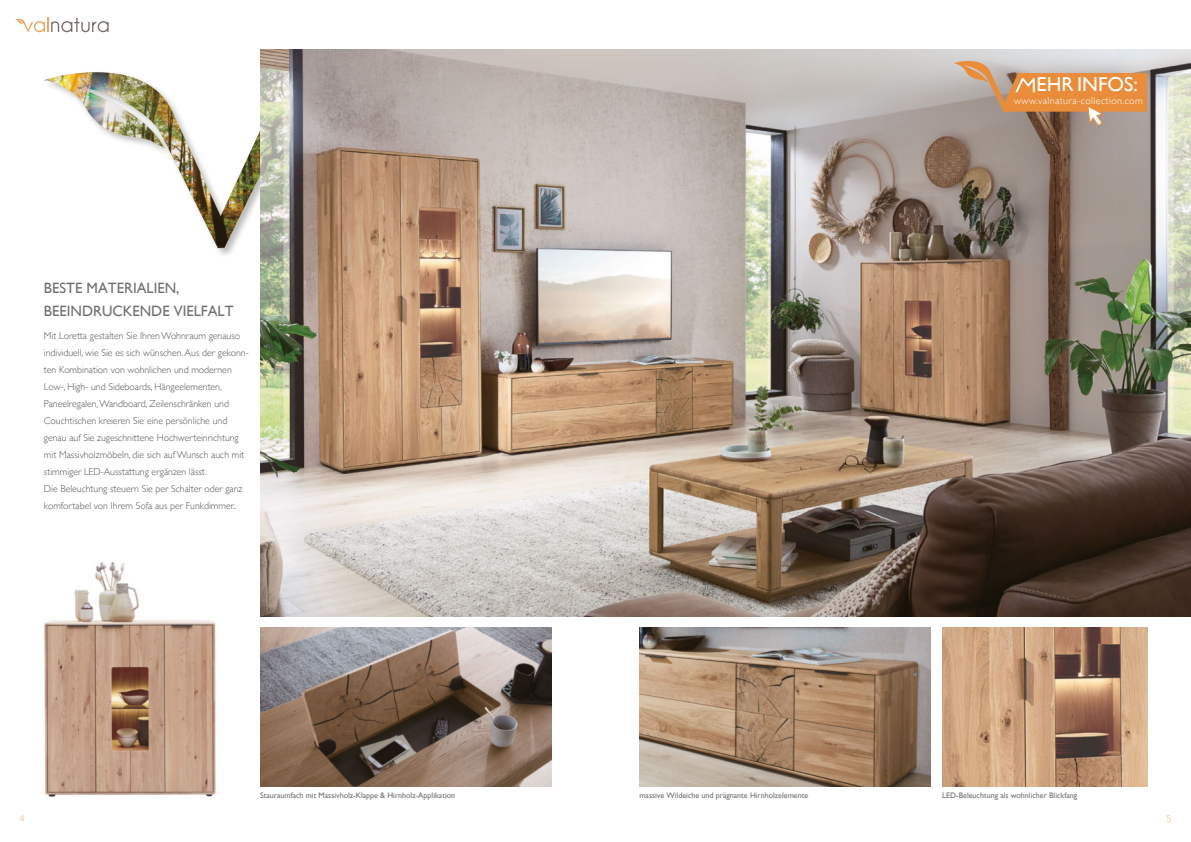
<style>
.page{position:relative;width:1191px;height:842px;background:#fff}
.page>*{position:absolute;margin:0;border:0;box-sizing:border-box;transform-origin:0 0}
.t1{font:20.2px "Gill Sans";color:#fff}
.t2{font:15px/22.7px "Gill Sans";color:#6f6f6e}
.t3{font:300 10px/17px "Gill Sans";color:#565655}
.t4{font:300 10px "Gill Sans";letter-spacing:.04em;color:#fff}
.t5{font:300 10px "Gill Sans MT Pro";color:#f1b176}
.t6{font:8px "Gill Sans";color:#6f6f6e}
</style>
<div class="page">
<img style="left:639px;top:628px;width:291px;height:159px">
<img style="left:942px;top:628px;width:205px;height:159px">
<img style="left:44px;top:72px;width:216px;height:176px">
<img style="left:260px;top:50px;width:931px;height:567px">
<svg style="left:15px;top:17px;width:94px;height:15px"></svg>
<svg style="left:951px;top:54px;width:196px;height:72px;background:#cca27e"></svg>
<img style="left:260px;top:628px;width:291px;height:159px">
<img style="left:44px;top:562px;width:172px;height:236px">
<h1 class="t1" style="left:1036px;top:72px;width:103px">EHR INFOS:</h1>
<h2 class="t2" style="left:44px;top:277px;width:191px">BESTE MATERIALIEN,<br>BEEINDRUCKENDE VIELFALT</h2>
<p class="t3" style="left:44px;top:327px;width:206px">Mit Loretta gestalten Sie Ihren Wohnraum genauso individuell, wie Sie es sich wünschen. Aus der gekonn&shy;ten Kombination von wohnlichen und modernen Low-, High- und Sideboards, Hängeelementen, Paneelregalen, Wandboard, Zeilenschränken und Couchtischen kreieren Sie eine persönliche und genau auf Sie zugeschnittene Hochwerteinrichtung mit Massivholzmöbeln, die sich auf Wunsch auch mit stimmiger LED-Ausstattung ergänzen lässt.<br>Die Beleuchtung steuern Sie per Schalter oder ganz komfortabel von Ihrem Sofa aus per Funkdimmer..</p>
<p class="t4" style="left:1014px;top:92px;width:130px">www.valnatura-collection.com</p>
<p class="t6" style="left:260px;top:790px;width:196px">Stauraumfach mit Massivholz-Klappe &amp; Hirnholz-Applikation</p>
<p class="t6" style="left:639px;top:790px;width:170px">massive Wildeiche und prägnante Hirnholzelemente</p>
<p class="t6" style="left:942px;top:790px;width:137px">LED-Beleuchtung als wohnlicher Blickfang</p>
<p class="t5" style="left:19px;top:812px;width:6px">4</p>
<p class="t5" style="left:1166px;top:812px;width:6px">5</p>
</div>
